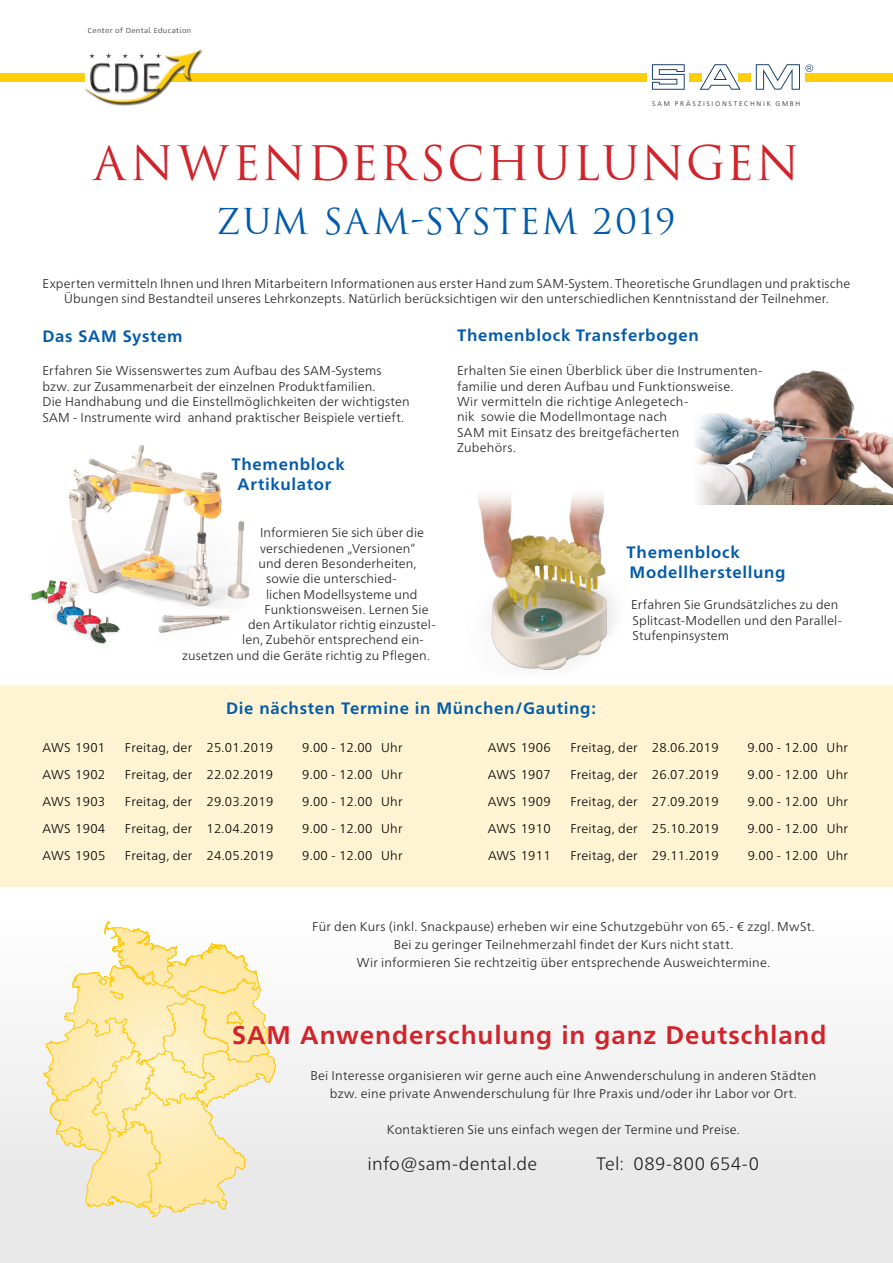
<style>
.page{position:relative;width:893px;height:1263px;background:#fff}
.page>*{position:absolute;margin:0;border:0;box-sizing:border-box;transform-origin:0 0}
.t1{font:46.5px "Trajan";letter-spacing:.035em;color:#d1232a}
.t2{font:34.8px "Trajan";letter-spacing:.045em;color:#015aaa}
.t3{font:700 25.5px "Frutiger Neue LTW1 G";letter-spacing:.035em;color:#d1232a}
.t4{font:300 18px "Frutiger Neue LTW1 G";letter-spacing:.015em;color:#231f20}
.t5{font:700 16.5px/20px "Frutiger Neue LTW1 G";letter-spacing:.04em;color:#015aaa;text-align:center}
.t6{font:300 12.75px/15.3px "Frutiger Neue LTW1 G";letter-spacing:.015em;color:#231f20;text-align:center}
.t7{font:300 12.75px "Frutiger Neue LTW1 G";letter-spacing:.02em;color:#000001}
.t8{font:7.5px "Quadro Script";letter-spacing:.04em;color:#231f20}
.t9{font:300 6.75px "Frutiger Neue LTW1 G";letter-spacing:.26em;color:#231f20}
</style>
<div class="page">
<div style="left:0;top:826px;width:893px;height:437px;background:linear-gradient(to right,#f3f3f3,#f2f2f2)"></div>
<div style="left:0;top:686px;width:893px;height:201px;background:#fef3d2"></div>
<svg style="left:652px;top:64px;width:33px;height:26px"></svg>
<svg style="left:700px;top:64px;width:41px;height:26px"></svg>
<div style="left:690px;top:74px;width:12px;height:8px;background:#fece08"></div>
<div style="left:738px;top:74px;width:13px;height:8px;background:#fece08"></div>
<div style="left:805px;top:74px;width:88px;height:8px;background:#fece08"></div>
<div style="left:160px;top:74px;width:487px;height:8px;background:#fece08"></div>
<svg style="left:756px;top:64px;width:57px;height:26px"></svg>
<div style="left:0;top:74px;width:84px;height:8px;background:#fece08"></div>
<img style="left:76px;top:49px;width:139px;height:57px">
<img style="left:478px;top:494px;width:137px;height:176px">
<img style="left:694px;top:370px;width:199px;height:134px">
<img style="left:31px;top:445px;width:219px;height:199px">
<svg style="left:43px;top:921px;width:233px;height:298px"></svg>
<svg style="left:56px;top:921px;width:213px;height:287px"></svg>
<p class="t8" style="left:88px;top:27px;width:105px">Center of Dental Education</p>
<p class="t9" style="left:652px;top:99px;width:150px">SAM PRÄSZISIONSTECHNIK GMBH</p>
<h1 class="t1" style="left:93px;top:135px;width:708px">ANWENDERSCHULUNGEN</h1>
<h2 class="t2" style="left:216px;top:200px;width:461px">ZUM SAM-SYSTEM 2019</h2>
<p class="t6" style="left:43px;top:276px;width:809px">Experten vermitteln Ihnen und Ihren Mitarbeitern Informationen aus erster Hand zum SAM-System. Theoretische Grundlagen und praktische<br>Übungen sind Bestandteil unseres Lehrkonzepts. Natürlich berücksichtigen wir den unterschiedlichen Kenntnisstand der Teilnehmer.</p>
<p class="t5" style="left:43px;top:326px;width:142px">Das SAM System</p>
<p class="t6" style="left:43px;top:363px;width:369px;text-align:left">Erfahren Sie Wissenswertes zum Aufbau des SAM-Systems bzw. zur Zusammenarbeit der einzelnen Produktfamilien.<br>Die Handhabung und die Einstellmöglichkeiten der wichtigsten SAM - Instrumente wird anhand praktischer Beispiele vertieft.</p>
<p class="t5" style="left:232px;top:454px;width:115px">Themenblock<br>Artikulator</p>
<p class="t6" style="left:260px;top:525px;width:166px">Informieren Sie sich über die</p>
<p class="t6" style="left:260px;top:540px;width:157px">verschiedenen „Versionen“</p>
<p class="t6" style="left:259px;top:556px;width:160px">und deren Besonderheiten,</p>
<p class="t6" style="left:266px;top:571px;width:132px">sowie die unterschied-</p>
<p class="t6" style="left:266px;top:586px;width:153px">lichen Modellsysteme und</p>
<p class="t6" style="left:265px;top:602px;width:166px">Funktionsweisen. Lernen Sie</p>
<p class="t6" style="left:248px;top:617px;width:189px">den Artikulator richtig einzustel-</p>
<p class="t6" style="left:242px;top:632px;width:183px">len, Zubehör entsprechend ein-</p>
<p class="t6" style="left:182px;top:647px;width:249px">zusetzen und die Geräte richtig zu Pflegen.</p>
<p class="t5" style="left:457px;top:325px;width:243px">Themenblock Transferbogen</p>
<p class="t6" style="left:457px;top:363px;width:306px;text-align:left">Erhalten Sie einen Überblick über die Instrumenten&shy;familie und deren Aufbau und Funktionsweise.<br>Wir vermitteln die richtige Anlegetech-<br>nik sowie die Modellmontage nach<br>SAM mit Einsatz des breitgefächerten<br>Zubehörs.</p>
<p class="t5" style="left:627px;top:542px;width:160px;text-align:left">Themenblock<br>Modellherstellung</p>
<p class="t6" style="left:631px;top:597px;width:212px;text-align:left">Erfahren Sie Grundsätzliches zu den<br>Splitcast-Modellen und den Parallel-<br>Stufenpinsystem</p>
<p class="t5" style="left:226px;top:698px;width:371px">Die nächsten Termine in München/Gauting:</p>
<p class="t7" style="left:43px;top:740px;width:64px">AWS 1901</p>
<p class="t7" style="left:125px;top:740px;width:150px">Freitag, der 25.01.2019</p>
<p class="t7" style="left:302px;top:740px;width:102px">9.00 - 12.00 Uhr</p>
<p class="t7" style="left:43px;top:767px;width:64px">AWS 1902</p>
<p class="t7" style="left:125px;top:767px;width:150px">Freitag, der 22.02.2019</p>
<p class="t7" style="left:302px;top:767px;width:102px">9.00 - 12.00 Uhr</p>
<p class="t7" style="left:43px;top:794px;width:64px">AWS 1903</p>
<p class="t7" style="left:125px;top:794px;width:150px">Freitag, der 29.03.2019</p>
<p class="t7" style="left:302px;top:794px;width:102px">9.00 - 12.00 Uhr</p>
<p class="t7" style="left:43px;top:821px;width:64px">AWS 1904</p>
<p class="t7" style="left:125px;top:821px;width:150px">Freitag, der 12.04.2019</p>
<p class="t7" style="left:302px;top:821px;width:102px">9.00 - 12.00 Uhr</p>
<p class="t7" style="left:43px;top:848px;width:64px">AWS 1905</p>
<p class="t7" style="left:125px;top:848px;width:150px">Freitag, der 24.05.2019</p>
<p class="t7" style="left:302px;top:848px;width:102px">9.00 - 12.00 Uhr</p>
<p class="t7" style="left:488px;top:740px;width:64px">AWS 1906</p>
<p class="t7" style="left:570px;top:740px;width:150px">Freitag, der 28.06.2019</p>
<p class="t7" style="left:748px;top:740px;width:102px">9.00 - 12.00 Uhr</p>
<p class="t7" style="left:488px;top:767px;width:64px">AWS 1907</p>
<p class="t7" style="left:570px;top:767px;width:150px">Freitag, der 26.07.2019</p>
<p class="t7" style="left:748px;top:767px;width:102px">9.00 - 12.00 Uhr</p>
<p class="t7" style="left:488px;top:794px;width:64px">AWS 1909</p>
<p class="t7" style="left:570px;top:794px;width:150px">Freitag, der 27.09.2019</p>
<p class="t7" style="left:748px;top:794px;width:102px">9.00 - 12.00 Uhr</p>
<p class="t7" style="left:488px;top:821px;width:64px">AWS 1910</p>
<p class="t7" style="left:570px;top:821px;width:150px">Freitag, der 25.10.2019</p>
<p class="t7" style="left:748px;top:821px;width:102px">9.00 - 12.00 Uhr</p>
<p class="t7" style="left:488px;top:848px;width:64px">AWS 1911</p>
<p class="t7" style="left:570px;top:848px;width:150px">Freitag, der 29.11.2019</p>
<p class="t7" style="left:748px;top:848px;width:102px">9.00 - 12.00 Uhr</p>
<p class="t6" style="left:312px;top:917px;width:504px;line-height:18px">Für den Kurs (inkl. Snackpause) erheben wir eine Schutzgebühr von 65.- € zzgl. MwSt.<br>Bei zu geringer Teilnehmerzahl findet der Kurs nicht statt.<br>Wir informieren Sie rechtzeitig über entsprechende Ausweichtermine.</p>
<h3 class="t3" style="left:232px;top:1020px;width:596px">SAM Anwenderschulung in ganz Deutschland</h3>
<p class="t6" style="left:310px;top:1066px;width:507px;line-height:18px">Bei Interesse organisieren wir gerne auch eine Anwenderschulung in anderen Städten bzw. eine private Anwenderschulung für Ihre Praxis und/oder ihr Labor vor Ort.</p>
<p class="t6" style="left:387px;top:1122px;width:355px">Kontaktieren Sie uns einfach wegen der Termine und Preise.</p>
<h3 class="t4" style="left:368px;top:1153px;width:171px">info@sam-dental.de</h3>
<h3 class="t4" style="left:597px;top:1153px;width:164px">Tel: 089-800 654-0</h3>
</div>
